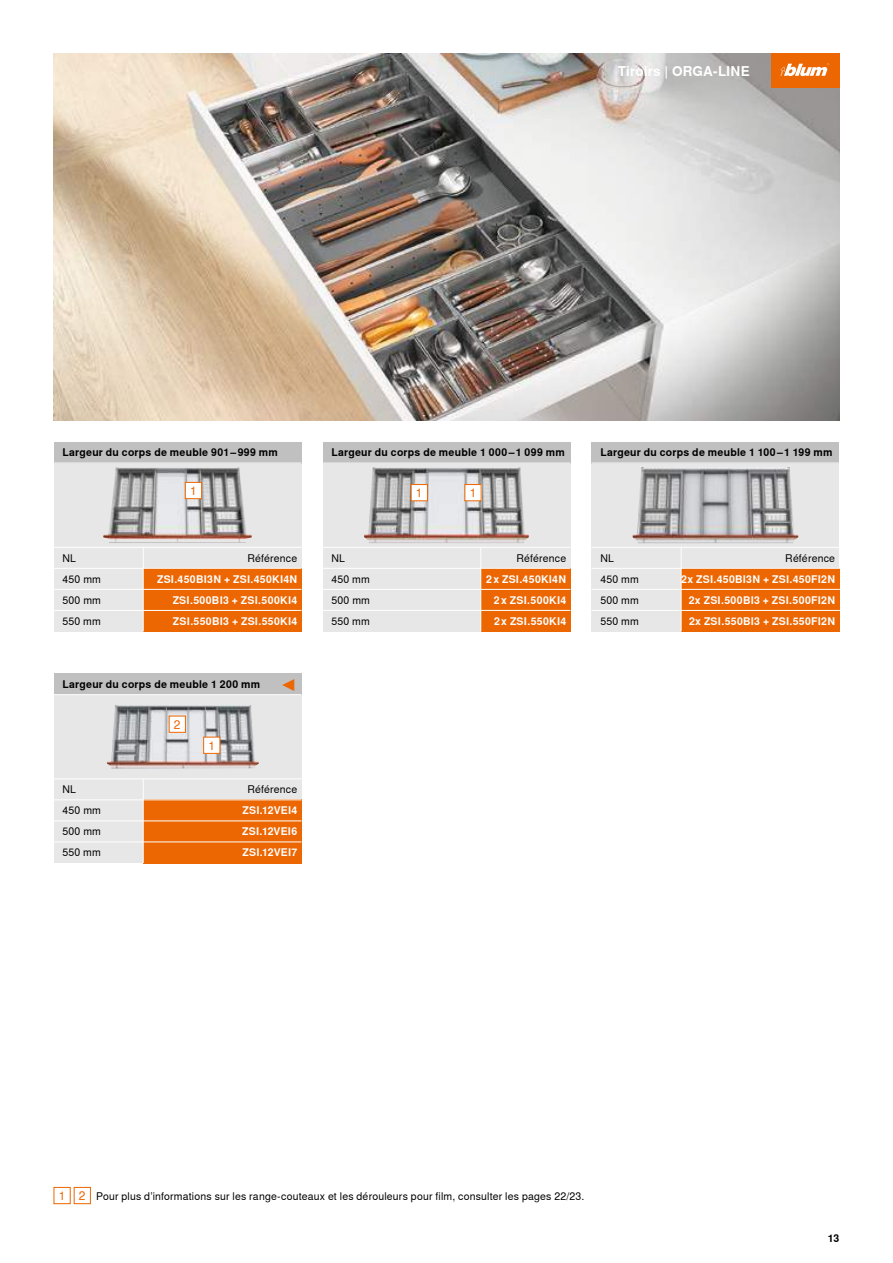
<style>
.page{position:relative;width:893px;height:1263px;background:#fff}
.page>*{position:absolute;margin:0;border:0;box-sizing:border-box;transform-origin:0 0}
.t1{font:700 13.5px "Nimbus Sans Global";letter-spacing:.01em;color:#fff}
.t2{font:12px "Nimbus Sans Global";color:#ec6602}
.t3{font:700 10.5px "Nimbus Sans Global";letter-spacing:.025em;color:#fff}
.t4{font:10.5px "Nimbus Sans Global";letter-spacing:.015em;color:#000}
.t5{font:700 10.5px "Nimbus Sans Global";letter-spacing:.02em;color:#000}
</style>
<div class="page">
<img style="left:54px;top:54px;width:785px;height:367px">
<div style="left:771px;top:54px;width:68px;height:34px;background:#ec6602"></div>
<svg style="left:780px;top:63px;width:49px;height:13px"></svg>
<div style="left:54px;top:463px;width:247px;height:168px;background:#e7e7e7"></div>
<div style="left:591px;top:463px;width:248px;height:168px;background:#e7e7e7"></div>
<div style="left:323px;top:463px;width:247px;height:168px;background:#e7e7e7"></div>
<div style="left:54px;top:695px;width:247px;height:168px;background:#e7e7e7"></div>
<img style="left:107px;top:705px;width:152px;height:63px">
<img style="left:103px;top:467px;width:149px;height:76px">
<img style="left:632px;top:467px;width:166px;height:76px">
<img style="left:364px;top:467px;width:165px;height:76px">
<div style="left:54px;top:674px;width:247px;height:21px;background:#c0c0c1"></div>
<div style="left:591px;top:442px;width:248px;height:21px;background:#c0c0c1"></div>
<div style="left:323px;top:442px;width:247px;height:21px;background:#c0c0c1"></div>
<div style="left:54px;top:442px;width:247px;height:21px;background:#c0c0c1"></div>
<div style="left:481px;top:589px;width:89px;height:21px;background:#ec6602"></div>
<div style="left:143px;top:589px;width:158px;height:21px;background:#ec6602"></div>
<div style="left:681px;top:589px;width:158px;height:21px;background:#ec6602"></div>
<div style="left:143px;top:821px;width:158px;height:21px;background:#ec6602"></div>
<div style="left:481px;top:568px;width:89px;height:21px;background:#ec6602"></div>
<div style="left:143px;top:568px;width:158px;height:21px;background:#ec6602"></div>
<div style="left:681px;top:568px;width:158px;height:21px;background:#ec6602"></div>
<div style="left:143px;top:800px;width:158px;height:21px;background:#ec6602"></div>
<div style="left:481px;top:610px;width:89px;height:21px;background:#ec6602"></div>
<div style="left:143px;top:610px;width:158px;height:21px;background:#ec6602"></div>
<div style="left:681px;top:610px;width:158px;height:21px;background:#ec6602"></div>
<div style="left:143px;top:842px;width:158px;height:21px;background:#ec6602"></div>
<div style="left:54px;top:1187px;width:17px;height:17px;border:1px solid #ec6602"></div>
<div style="left:74px;top:1187px;width:17px;height:17px;border:1px solid #ec6602"></div>
<div style="left:465px;top:484px;width:16px;height:17px;background:#fff"></div>
<div style="left:411px;top:484px;width:16px;height:17px;background:#fff"></div>
<div style="left:411px;top:484px;width:17px;height:17px;border:1px solid #ec6602"></div>
<div style="left:185px;top:482px;width:17px;height:17px;background:#fff"></div>
<div style="left:185px;top:482px;width:17px;height:17px;border:1px solid #ec6602"></div>
<div style="left:204px;top:737px;width:16px;height:16px;background:#fff"></div>
<div style="left:203px;top:737px;width:17px;height:17px;border:1px solid #ec6602"></div>
<div style="left:169px;top:716px;width:16px;height:16px;background:#fff"></div>
<div style="left:169px;top:716px;width:17px;height:17px;border:1px solid #ec6602"></div>
<hr style="left:54px;top:568px;width:247px;height:1px;background:#fff">
<hr style="left:591px;top:568px;width:250px;height:1px;background:#fff">
<hr style="left:323px;top:568px;width:247px;height:1px;background:#fff">
<hr style="left:54px;top:799px;width:247px;height:1px;background:#fff">
<hr style="left:54px;top:547px;width:247px;height:1px;background:#fff">
<hr style="left:591px;top:547px;width:250px;height:1px;background:#fff">
<hr style="left:323px;top:547px;width:247px;height:1px;background:#fff">
<hr style="left:54px;top:778px;width:247px;height:1px;background:#fff">
<hr style="left:54px;top:589px;width:247px;height:1px;background:#fff">
<hr style="left:591px;top:589px;width:250px;height:1px;background:#fff">
<hr style="left:323px;top:589px;width:247px;height:1px;background:#fff">
<hr style="left:54px;top:820px;width:247px;height:1px;background:#fff">
<hr style="left:54px;top:610px;width:247px;height:1px;background:#fff">
<hr style="left:591px;top:610px;width:250px;height:1px;background:#fff">
<hr style="left:323px;top:610px;width:247px;height:1px;background:#fff">
<hr style="left:54px;top:841px;width:247px;height:1px;background:#fff">
<hr style="left:54px;top:463px;width:247px;height:1px;background:#fff">
<hr style="left:591px;top:463px;width:250px;height:1px;background:#fff">
<hr style="left:323px;top:463px;width:247px;height:1px;background:#fff">
<hr style="left:54px;top:694px;width:247px;height:1px;background:#fff">
<hr style="left:681px;top:547px;width:1px;height:84px;background:#fff">
<hr style="left:480px;top:547px;width:1px;height:84px;background:#fff">
<hr style="left:143px;top:547px;width:1px;height:84px;background:#fff">
<hr style="left:143px;top:779px;width:1px;height:84px;background:#fff">
<p class="t1" style="left:618px;top:63px;width:133px">Tiroirs | ORGA-LINE</p>
<p class="t5" style="left:63px;top:446px;width:217px">Largeur du corps de meuble 901 – 999 mm</p>
<p class="t5" style="left:331px;top:446px;width:235px">Largeur du corps de meuble 1 000 – 1 099 mm</p>
<p class="t5" style="left:600px;top:446px;width:234px">Largeur du corps de meuble 1 100 – 1 199 mm</p>
<p class="t2" style="left:190px;top:484px;width:8px">1</p>
<p class="t2" style="left:416px;top:486px;width:8px">1</p>
<p class="t2" style="left:470px;top:486px;width:8px">1</p>
<p class="t4" style="left:247px;top:552px;width:51px">Référence</p>
<p class="t4" style="left:516px;top:552px;width:51px">Référence</p>
<p class="t4" style="left:785px;top:552px;width:51px">Référence</p>
<p class="t4" style="left:63px;top:552px;width:15px">NL</p>
<p class="t4" style="left:331px;top:552px;width:15px">NL</p>
<p class="t4" style="left:600px;top:552px;width:15px">NL</p>
<p class="t3" style="left:157px;top:573px;width:142px">ZSI.450BI3N + ZSI.450KI4N</p>
<p class="t3" style="left:486px;top:573px;width:82px">2 x ZSI.450KI4N</p>
<p class="t3" style="left:681px;top:573px;width:155px">2x ZSI.450BI3N + ZSI.450FI2N</p>
<p class="t4" style="left:63px;top:573px;width:40px">450 mm</p>
<p class="t4" style="left:331px;top:573px;width:40px">450 mm</p>
<p class="t4" style="left:600px;top:573px;width:40px">450 mm</p>
<p class="t3" style="left:173px;top:594px;width:126px">ZSI.500BI3 + ZSI.500KI4</p>
<p class="t3" style="left:494px;top:594px;width:74px">2 x ZSI.500KI4</p>
<p class="t3" style="left:689px;top:594px;width:148px">2x ZSI.500BI3 + ZSI.500FI2N</p>
<p class="t4" style="left:63px;top:594px;width:40px">500 mm</p>
<p class="t4" style="left:331px;top:594px;width:40px">500 mm</p>
<p class="t4" style="left:600px;top:594px;width:40px">500 mm</p>
<p class="t3" style="left:173px;top:615px;width:126px">ZSI.550BI3 + ZSI.550KI4</p>
<p class="t3" style="left:494px;top:615px;width:74px">2 x ZSI.550KI4</p>
<p class="t3" style="left:689px;top:615px;width:148px">2x ZSI.550BI3 + ZSI.550FI2N</p>
<p class="t4" style="left:63px;top:615px;width:40px">550 mm</p>
<p class="t4" style="left:331px;top:615px;width:40px">550 mm</p>
<p class="t4" style="left:600px;top:615px;width:40px">550 mm</p>
<p class="t5" style="left:63px;top:678px;width:199px">Largeur du corps de meuble 1 200 mm</p>
<p class="t2" style="left:174px;top:717px;width:8px">2</p>
<p class="t2" style="left:208px;top:738px;width:8px">1</p>
<p class="t4" style="left:63px;top:783px;width:15px">NL</p>
<p class="t4" style="left:247px;top:783px;width:51px">Référence</p>
<p class="t4" style="left:63px;top:804px;width:40px">450 mm</p>
<p class="t3" style="left:242px;top:804px;width:56px">ZSI.12VEI4</p>
<p class="t4" style="left:63px;top:825px;width:40px">500 mm</p>
<p class="t3" style="left:242px;top:825px;width:56px">ZSI.12VEI6</p>
<p class="t4" style="left:63px;top:846px;width:40px">550 mm</p>
<p class="t3" style="left:242px;top:846px;width:56px">ZSI.12VEI7</p>
<p class="t2" style="left:59px;top:1189px;width:28px">1 2</p>
<p class="t4" style="left:96px;top:1190px;width:490px">Pour plus d’informations sur les range-couteaux et les dérouleurs pour film, consulter les pages 22/23.</p>
<p class="t5" style="left:828px;top:1232px;width:13px">13</p>
</div>
